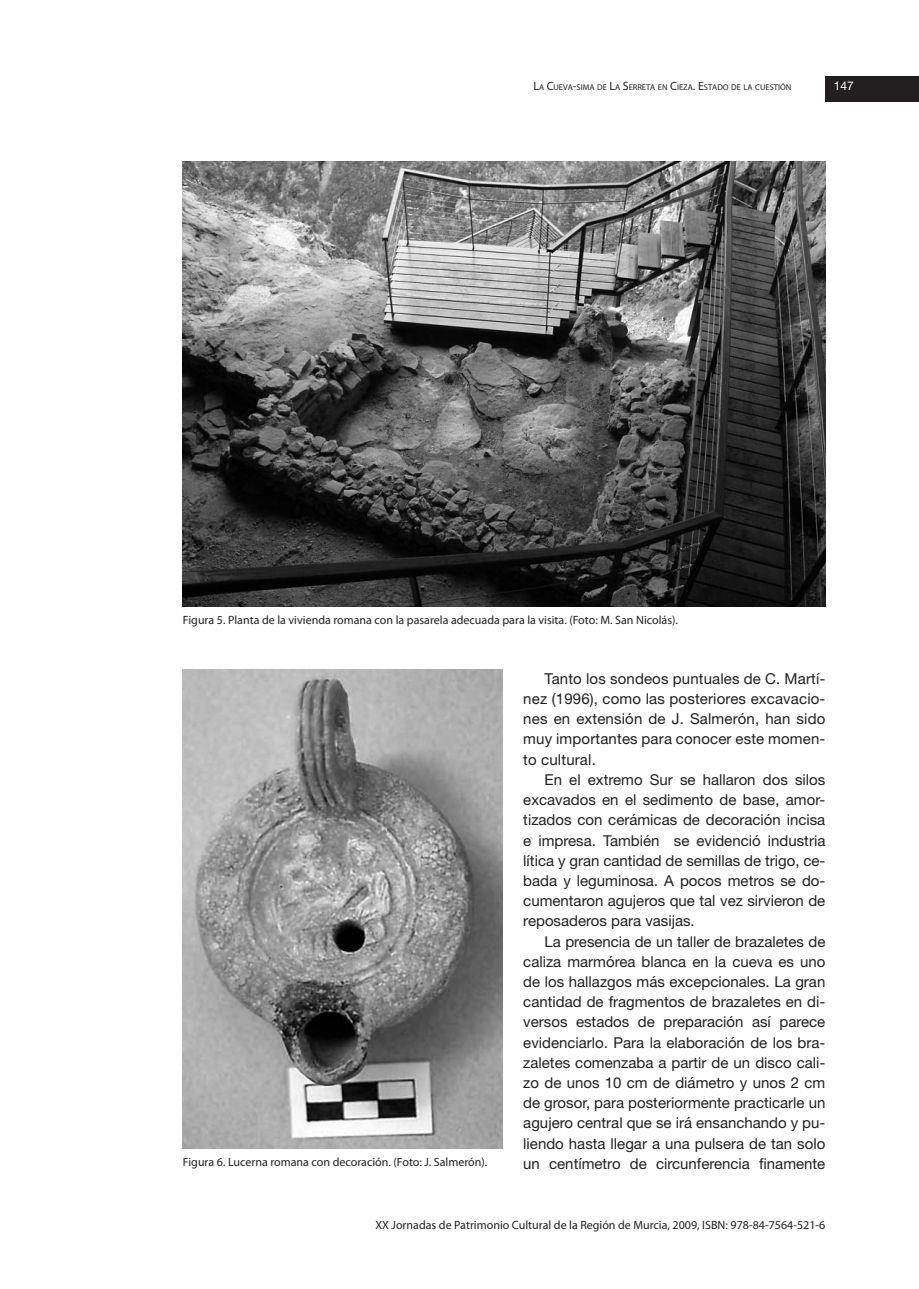
<style>
.page{position:relative;width:919px;height:1289px;background:#fff}
.page>*{position:absolute;margin:0;border:0;box-sizing:border-box;transform-origin:0 0}
.t1{font:15px/20.2px "Helvetica Neue";color:#231f20;text-align:justify}
.t2{font:12px "Myriad Pro";color:#231f20}
.t3{font:12px "Helvetica Neue";color:#fff}
.t4{font:8.4px "Myriad Pro";color:#231f20}
.s1{font-size:12px}
</style>
<div class="page">
<div style="left:825px;top:77px;width:93px;height:25px;background:#231f20"></div>
<img style="left:183px;top:162px;width:642px;height:444px">
<img style="left:183px;top:669px;width:319px;height:479px">
<p class="t4" style="left:533px;top:82px;width:259px"><span class="s1">L</span>A <span class="s1">C</span>UEVA<span class="s1">-</span>SIMA DE <span class="s1">L</span>A <span class="s1">S</span>ERRETA EN <span class="s1">C</span>IEZA<span class="s1">. E</span>STADO DE LA CUESTIÓN</p>
<p class="t3" style="left:833px;top:82px;width:22px">147</p>
<p class="t2" style="left:183px;top:615px;width:496px">Figura 5. Planta de la vivienda romana con la pasarela adecuada para la visita. (Foto: M. San Nicolás).</p>
<p class="t2" style="left:183px;top:1157px;width:306px">Figura 6. Lucerna romana con decoración. (Foto: J. Salmerón).</p>
<p class="t1" style="left:523px;top:670px;width:303px;text-indent:21px">Tanto los sondeos puntuales de C. Martí&shy;nez (1996), como las posteriores excavacio&shy;nes en extensión de J. Salmerón, han sido muy importantes para conocer este momen&shy;to cultural.</p>
<p class="t1" style="left:523px;top:770px;width:303px;text-indent:21px">En el extremo Sur se hallaron dos silos excavados en el sedimento de base, amor&shy;tizados con cerámicas de decoración incisa e impresa. También se evidenció industria lítica y gran cantidad de semillas de trigo, ce&shy;bada y leguminosa. A pocos metros se do&shy;cumentaron agujeros que tal vez sirvieron de reposaderos para vasijas.</p>
<p class="t1" style="left:523px;top:932px;width:303px;text-indent:21px">La presencia de un taller de brazaletes de caliza marmórea blanca en la cueva es uno de los hallazgos más excepcionales. La gran cantidad de fragmentos de brazaletes en di&shy;versos estados de preparación así parece evidenciarlo. Para la elaboración de los bra&shy;zaletes comenzaba a partir de un disco cali&shy;zo de unos 10 cm de diámetro y unos 2 cm de grosor, para posteriormente practicarle un agujero central que se irá ensanchando y pu&shy;liendo hasta llegar a una pulsera de tan solo un centímetro de circunferencia finamente</p>
<p class="t2" style="left:375px;top:1219px;width:451px">XX Jornadas de Patrimonio Cultural de la Región de Murcia, 2009, ISBN: 978-84-7564-521-6</p>
</div>
